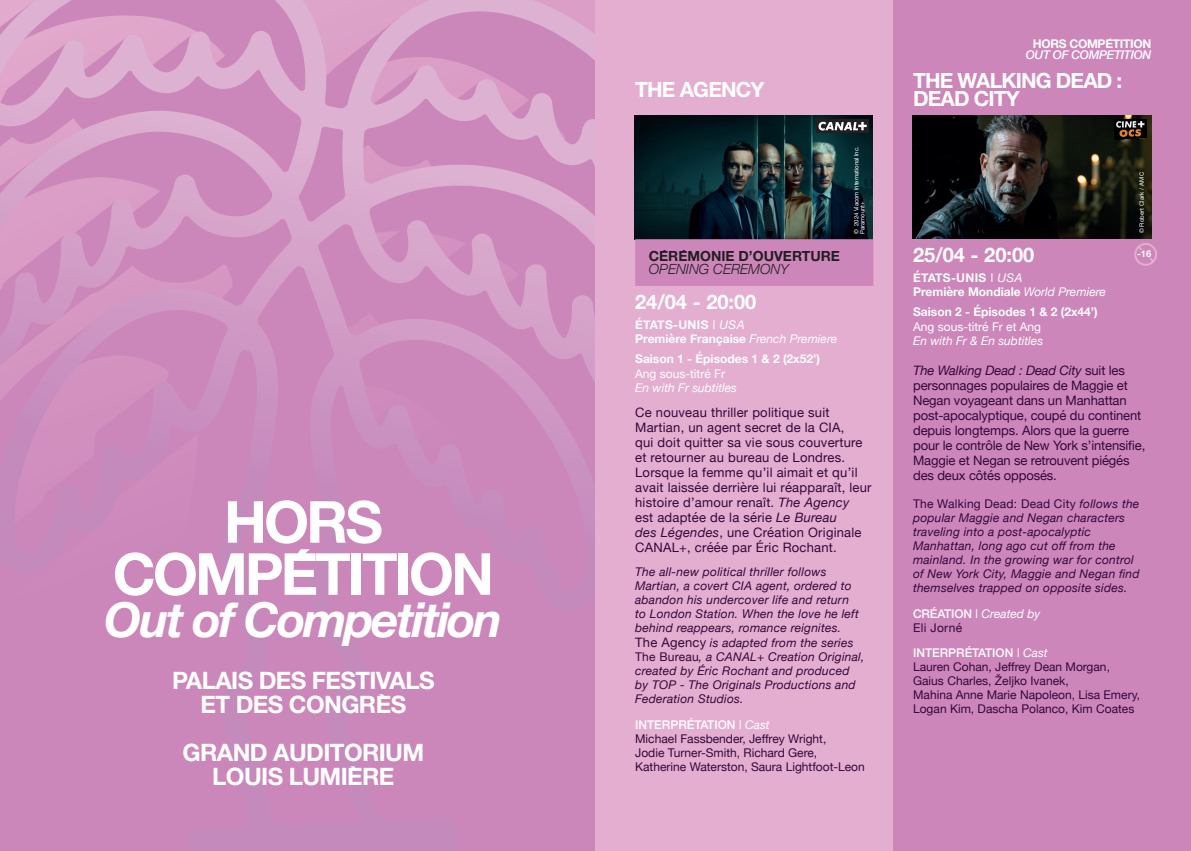
<style>
.page{position:relative;width:1191px;height:851px;background:#fff}
.page>*{position:absolute;margin:0;border:0;box-sizing:border-box;transform-origin:0 0}
.t1{font:58px/52px "Canneseries 2022";letter-spacing:-.05em;color:#fff;text-align:center}
.t2{font:italic 700 48px "Helvetica Neue";letter-spacing:-.05em;color:#fff}
.t3{font:24px/24px "Canneseries 2022";letter-spacing:-.025em;color:#fff;text-align:center}
.t4{font:21px/18px "Canneseries 2022";letter-spacing:-.04em;color:#fff}
.t5{font:700 20px "Helvetica Neue";color:#fff}
.t6{font:14px "Canneseries 2022";color:#231f20}
.t7{font:italic 300 14px "Helvetica Neue";color:#231f20}
.t8{font:13px/15px "Helvetica Neue";letter-spacing:.02em;color:#33083c}
.t9{font:13px/15px "Helvetica Neue";letter-spacing:-.01em;color:#33083c}
.t10{font:italic 12px/14.2px "Helvetica Neue";letter-spacing:.02em;color:#33083c}
.t11{font:12px/14px "Helvetica Neue";color:#33083c}
.t12{font:700 12px/14px "Helvetica Neue";color:#fff}
.t13{font:italic 12px/14px "Helvetica Neue";color:#fff}
.t14{font:12px "Helvetica Neue";color:#fff}
.t15{font:italic 500 12px "Helvetica Neue";letter-spacing:-.025em;color:#fff}
.t16{font:12px "Canneseries 2022";letter-spacing:-.025em;color:#fff}
.t17{font:700 9.4px "Helvetica Neue";color:#fff}
.t18{font:6px/6px "Helvetica Neue";letter-spacing:-.01em;color:#fff}
.t19{font:6px "Helvetica Neue";letter-spacing:.02em;color:#fff}
.s1{font-weight:400;font-style:italic}
.s2{font-style:italic}
.s3{font-style:normal;font-size:13px}
.s4{font-style:normal}
.s5{font-weight:500;color:#fff}
.s6{font-style:italic;color:#fff}
.s7{font-weight:500;font-style:normal}
.s8{font-style:normal;color:#33083c}
</style>
<div class="page">
<div style="left:893px;top:0;width:298px;height:850px;background:#cc86ba"></div>
<img style="left:912px;top:115px;width:239px;height:124px">
<img style="left:1114px;top:119px;width:32px;height:20px">
<svg style="left:0;top:0;width:595px;height:850px;fill:#cc87ba"></svg>
<svg style="left:0;top:0;width:429px;height:363px"></svg>
<div style="left:595px;top:0;width:298px;height:850px;background:#e4aed0"></div>
<img style="left:635px;top:115px;width:238px;height:124px">
<div style="left:639px;top:243px;width:230px;height:39px;background:#cc86ba"></div>
<div style="left:635px;top:239px;width:238px;height:47px;border:8px solid #cc86ba"></div>
<div style="left:816px;top:120px;width:53px;height:13px;background:#231f20"></div>
<svg style="left:818px;top:122px;width:48px;height:9px"></svg>
<div style="left:1134px;top:243px;width:23px;height:23px;border:2px solid #e4aed0;border-radius:50%"></div>
<svg style="left:1135px;top:244px;width:21px;height:20px"></svg>
<h1 class="t1" style="left:113px;top:496px;width:383px">HORS<br>COMPÉTITION</h1>
<h2 class="t2" style="left:104px;top:582px;width:400px">Out of Competition</h2>
<h3 class="t3" style="left:172px;top:668px;width:264px">PALAIS DES FESTIVALS<br>ET DES CONGRÈS</h3>
<h3 class="t3" style="left:183px;top:740px;width:243px">GRAND AUDITORIUM<br>LOUIS LUMIÈRE</h3>
<h3 class="t4" style="left:635px;top:81px;width:131px">THE AGENCY</h3>
<p class="t6" style="left:649px;top:248px;width:193px">CÉRÉMONIE D’OUVERTURE</p>
<p class="t7" style="left:649px;top:258px;width:141px">OPENING CEREMONY</p>
<p class="t18" style="left:853px;top:234px;width:89px;rotate:-90deg">© 2024 Viacom International Inc.<br>Paramount+</p>
<h3 class="t5" style="left:635px;top:286px;width:123px">24/04 - 20:00</h3>
<p class="t12" style="left:635px;top:318px;width:204px">ÉTATS-UNIS <span class="s1">USA<br></span>Première Française <span class="s1">French Premiere</span></p>
<p class="t12" style="left:635px;top:352px;width:186px">Saison 1 - Épisodes 1 &amp; 2 (2x52’)</p>
<p class="t14" style="left:635px;top:365px;width:91px">Ang sous-titré Fr</p>
<p class="t13" style="left:635px;top:381px;width:103px">En with Fr subtitles</p>
<p class="t8" style="left:635px;top:406px;width:238px">Ce nouveau thriller politique suit Martian, un agent secret de la CIA,<br>qui doit quitter sa vie sous couverture et retourner au bureau de Londres.<br>Lorsque la femme qu’il aimait et qu’il avait laissée derrière lui réapparaît, leur histoire d’amour renaît. <span class="s2">The Agency<br></span>est adaptée de la série <span class="s2">Le Bureau<br>des Légendes</span>, une Création Originale CANAL+, créée par Éric Rochant.</p>
<p class="t10" style="left:635px;top:565px;width:231px">The all-new political thriller follows Martian, a covert CIA agent, ordered to abandon his undercover life and return<br>to London Station. When the love he left behind reappears, romance reignites.<br><span class="s3">The Agency</span> is adapted from the series <span class="s4">The Bureau</span>, a CANAL+ Creation Original, created by Éric Rochant and produced by TOP - The Originals Productions and Federation Studios.</p>
<p class="t11" style="left:635px;top:718px;width:231px"><span class="s5">INTERPRÉTATION</span> <span class="s6">Cast<br></span>Michael Fassbender, Jeffrey Wright,<br>Jodie Turner-Smith, Richard Gere, Katherine Waterston, Saura Lightfoot-Leon</p>
<p class="t16" style="left:1032px;top:37px;width:120px">HORS COMPÉTITION</p>
<p class="t15" style="left:1025px;top:45px;width:127px">OUT OF COMPETITION</p>
<h3 class="t4" style="left:913px;top:72px;width:211px">THE WALKING DEAD :<br>DEAD CITY</h3>
<p class="t19" style="left:1137px;top:233px;width:63px;rotate:-90deg">© Robert Clark / AMC</p>
<h3 class="t5" style="left:913px;top:239px;width:123px">25/04 - 20:00</h3>
<p class="t17" style="left:1137px;top:246px;width:16px">-16</p>
<p class="t12" style="left:913px;top:271px;width:194px">ÉTATS-UNIS <span class="s1">USA<br></span>Première Mondiale <span class="s1">World Premiere</span></p>
<p class="t12" style="left:913px;top:305px;width:186px">Saison 2 - Épisodes 1 &amp; 2 (2x44’)</p>
<p class="t14" style="left:913px;top:318px;width:130px">Ang sous-titré Fr et Ang</p>
<p class="t13" style="left:913px;top:334px;width:132px">En with Fr &amp; En subtitles</p>
<p class="t9" style="left:913px;top:363px;width:234px"><span class="s2">The Walking Dead : Dead City</span> suit les personnages populaires de Maggie et Negan voyageant dans un Manhattan post-apocalyptique, coupé du continent depuis longtemps. Alors que la guerre pour le contrôle de New York s’intensifie, Maggie et Negan se retrouvent piégés des deux côtés opposés.</p>
<p class="t10" style="left:913px;top:497px;width:228px"><span class="s4">The Walking Dead: Dead City</span> follows the popular Maggie and Negan characters traveling into a post-apocalyptic Manhattan, long ago cut off from the mainland. In the growing war for control of New York City, Maggie and Negan find themselves trapped on opposite sides.</p>
<p class="t13" style="left:913px;top:607px;width:129px"><span class="s7">CRÉATION</span> Created by<br><span class="s8">Eli Jorné</span></p>
<p class="t11" style="left:913px;top:646px;width:228px"><span class="s5">INTERPRÉTATION</span> <span class="s6">Cast<br></span>Lauren Cohan, Jeffrey Dean Morgan, Gaius Charles, Željko Ivanek,<br>Mahina Anne Marie Napoleon, Lisa Emery, Logan Kim, Dascha Polanco, Kim Coates</p>
</div>
